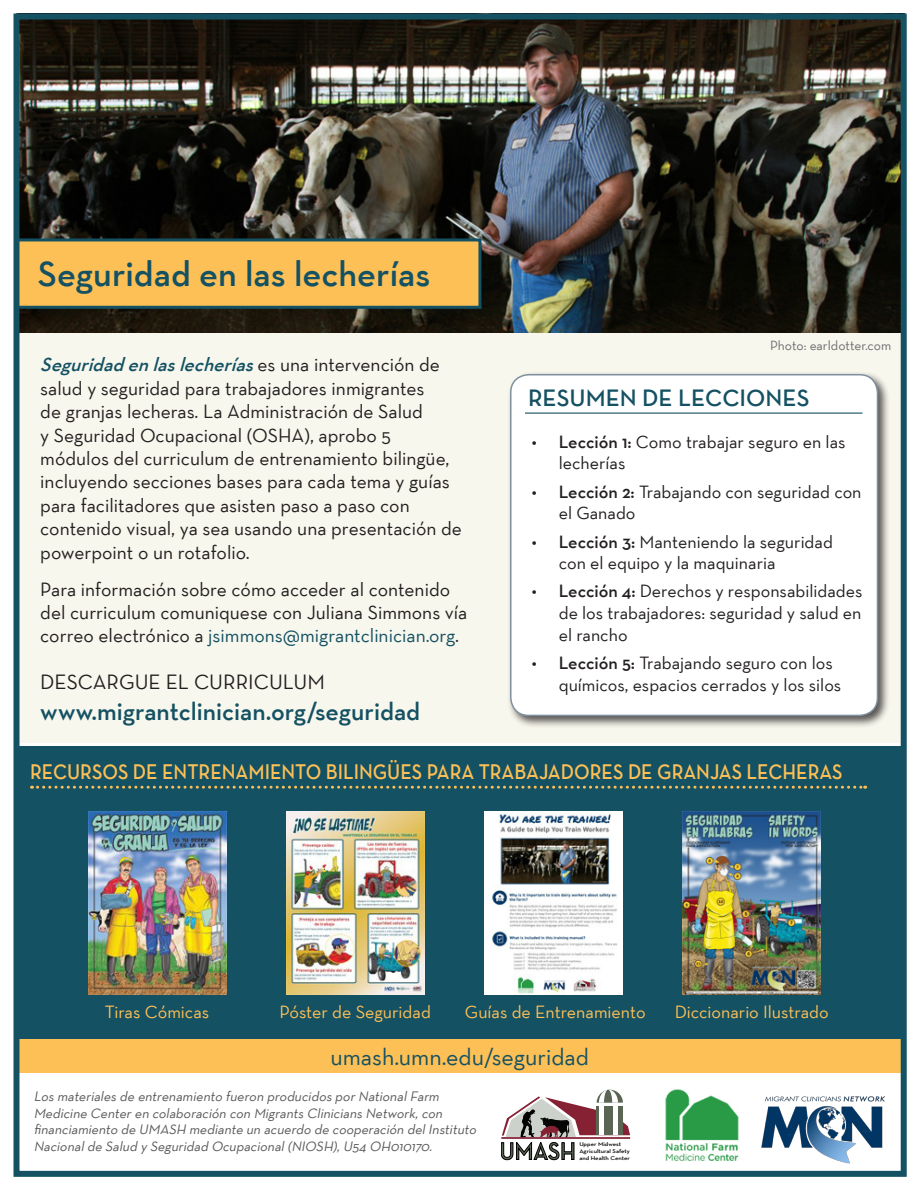
<style>
.page{position:relative;width:918px;height:1188px;background:#fff}
.page>*{position:absolute;margin:0;border:0;box-sizing:border-box;transform-origin:0 0}
.t1{font:600 36px "Neutra Text";color:#145163}
.t2{font:600 25.5px "Neutra Text";color:#145163}
.t3{font:24px "Neutra Text";color:#145163}
.t4{font:600 24px "Neutra Text";color:#145163}
.t5{font:600 21.45px "Neutra Text";color:#fdc056;scale:.91 1}
.t6{font:21px "Neutra Text";color:#231f20}
.t7{font:19.5px/23.4px "Neutra Text";color:#231f20}
.t8{font:18px/21.6px "Neutra Text";color:#231f20}
.t9{font:18px "Neutra Text";color:#fdc056}
.t10{font:italic 13.8px/16.6px "Neutra Text";color:#57585a}
.t11{font:13.5px "Neutra Text";color:#6c6d70}
.t12{font:600 5.55px/6.8px "Neutra Text";color:#000;scale:1.15 1}
.s1{font-weight:600;font-style:italic;color:#145163}
.s2{color:#145163}
.s3{font-weight:600}
</style>
<div class="page">
<div style="left:19px;top:747px;width:886px;height:321px;background:#145163"></div>
<svg style="left:501px;top:1089px;width:129px;height:71px"></svg>
<hr style="left:501px;top:1137px;width:129px;height:2px;background:#862134">
<div style="left:19px;top:294px;width:882px;height:449px;background:#f8f7ed"></div>
<svg style="left:32px;top:786px;width:834px;height:3px"></svg>
<img style="left:761px;top:1096px;width:124px;height:68px">
<div style="left:507px;top:371px;width:384px;height:357px;background:#231f20;opacity:.75"></div>
<div style="left:511px;top:375px;width:366px;height:340px;background:#fff;border-radius:18px"></div>
<hr style="left:525px;top:413px;width:337px;height:1px;background:#145163">
<div style="left:510px;top:374px;width:368px;height:342px;border:2px solid #7e909e;border-radius:18px"></div>
<img style="left:21px;top:21px;width:879px;height:312px">
<div style="left:16px;top:240px;width:464px;height:67px;background:#fdc056"></div>
<div style="left:15px;top:238px;width:466px;height:71px;border:3px solid #145163"></div>
<img style="left:88px;top:811px;width:138px;height:184px">
<img style="left:286px;top:811px;width:138px;height:184px">
<img style="left:484px;top:811px;width:138px;height:184px">
<img style="left:683px;top:811px;width:138px;height:184px">
<div style="left:19px;top:1040px;width:882px;height:33px;background:#fdc056"></div>
<img style="left:665px;top:1089px;width:74px;height:72px">
<div style="left:14px;top:14px;width:893px;height:1163px;border:6px solid #145163"></div>
<p class="t1" style="left:38px;top:252px;width:394px">Seguridad en las lecherías</p>
<p class="t7" style="left:40px;top:353px;width:423px"><span class="s1">Seguridadenlaslecherías</span>e s u n a i n t e r v e n c i ó n d e salud y seguridad para trabajadores inmigrantes<br>de granjas lecheras. La Administración de Salud<br>y Seguridad Ocupacional (OSHA), aprobo 5 módulos del curriculum de entrenamiento bilingüe, incluyendo secciones bases para cada tema y guías para facilitadores que asisten paso a paso con contenido visual, ya sea usando una presentación de powerpoint o un rotafolio.</p>
<p class="t7" style="left:40px;top:577px;width:429px">Para información sobre cómo acceder al contenido del curriculum comuniquese con Juliana Simmons vía correo electrónico a <span class="s2">jsimmons@migrantclinician.org</span>.</p>
<p class="t6" style="left:40px;top:670px;width:286px">DESCARGUE EL CURRICULUM</p>
<p class="t2" style="left:40px;top:696px;width:382px">www.migrantclinician.org/seguridad</p>
<p class="t11" style="left:770px;top:337px;width:123px">Photo: earldotter.com</p>
<p class="t4" style="left:528px;top:383px;width:283px">RESUMEN DE LECCIONES</p>
<p class="t8" style="left:559px;top:430px;width:288px;text-indent:-27px"><span class="s3">• Lección 1:</span> Como trabajar seguro en las lecherías</p>
<p class="t8" style="left:559px;top:480px;width:304px;text-indent:-27px"><span class="s3">• Lección 2:</span> Trabajando con seguridad con el Ganado</p>
<p class="t8" style="left:559px;top:530px;width:276px;text-indent:-27px"><span class="s3">• Lección 3:</span> Manteniendo la seguridad con el equipo y la maquinaria</p>
<p class="t8" style="left:559px;top:580px;width:305px;text-align:justify;text-indent:-27px"><span class="s3">• Lección 4:</span> Derechos y responsabilidades de los trabajadores: seguridad y salud en el rancho</p>
<p class="t8" style="left:559px;top:652px;width:284px;text-indent:-27px"><span class="s3">• Lección 5:</span> Trabajando seguro con los químicos, espacios cerrados y los silos</p>
<p class="t5" style="left:30px;top:758px;width:894px">RECURSOS DE ENTRENAMIENTO BILINGÜES PARA TRABAJADORES DE GRANJAS LECHERAS</p>
<p class="t9" style="left:105px;top:1001px;width:106px">Tiras Cómicas</p>
<p class="t9" style="left:280px;top:1001px;width:153px">Póster de Seguridad</p>
<p class="t9" style="left:465px;top:1001px;width:182px">Guías de Entrenamiento</p>
<p class="t9" style="left:675px;top:1001px;width:156px">Diccionario Ilustrado</p>
<p class="t3" style="left:330px;top:1042px;width:260px">umash.umn.edu/seguridad</p>
<p class="t10" style="left:34px;top:1088px;width:447px">Los materiales de entrenamiento fueron producidos porNationalFarm Medicine Centeren colaboración con Migrants Clinicians Network,con financiamiento de UMASH mediante un acuerdo de cooperación delInstituto Nacionalde Salud y Seguridad Ocupacional(NIOSH),U54 OH010170.</p>
<p class="t12" style="left:579px;top:1141px;width:46px">Upper Midwest<br>Agricultural Safety and Health Center</p>
</div>
